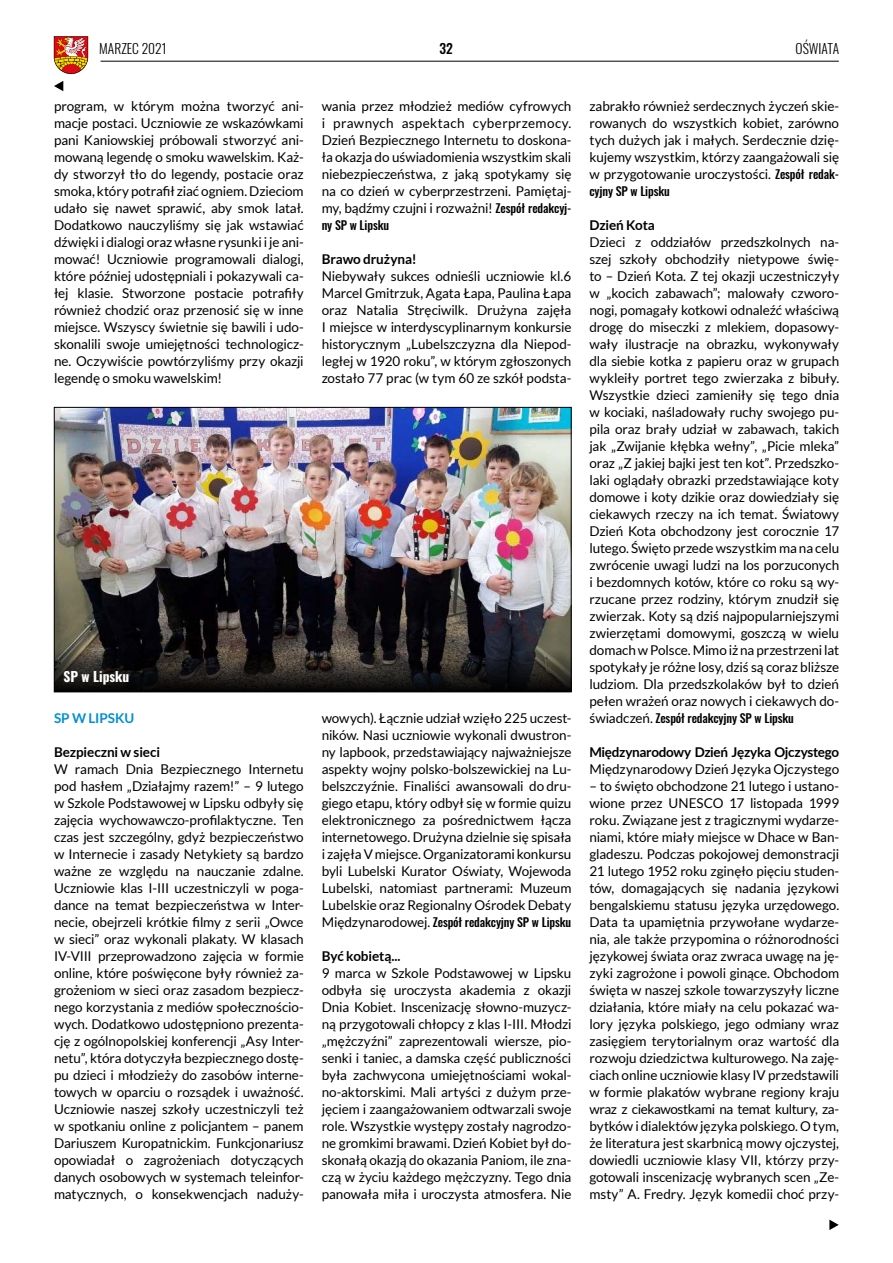
<style>
.page{position:relative;width:893px;height:1263px;background:#fff}
.page>*{position:absolute;margin:0;border:0;box-sizing:border-box;transform-origin:0 0}
.t1{font:13.5px/17px "Lato";letter-spacing:-.005em;color:#000;text-align:justify}
.t2{font:700 13.5px "Lato";letter-spacing:-.01em;color:#000}
.t3{font:300 13.5px "Oswald";color:#000}
.t4{font:700 13.5px "Lato";letter-spacing:-.005em;color:#008fd5}
.t5{font:700 13.5px "Oswald";color:#fff}
.t6{font:500 13.5px "Oswald";color:#000}
.t7{font:500 12px "Oswald";letter-spacing:-.01em;color:#000}
.s1{font-family:"Oswald";font-weight:500;font-size:12px}
.s2{font-family:"Lato";font-weight:400;font-size:13.5px}
</style>
<div class="page">
<hr style="left:101px;top:61px;width:738px;height:1px;background:#000">
<svg style="left:54px;top:36px;width:34px;height:38px"></svg>
<svg style="left:829px;top:1219px;width:10px;height:11px"></svg>
<svg style="left:54px;top:81px;width:9px;height:10px"></svg>
<img style="left:56px;top:409px;width:513px;height:241px">
<svg style="left:54px;top:650px;width:517px;height:42px"></svg>
<p class="t3" style="left:99px;top:36px;width:69px">MARZEC 2021</p>
<p class="t6" style="left:440px;top:41px;width:15px">32</p>
<p class="t3" style="left:796px;top:36px;width:45px">OŚWIATA</p>
<p class="t1" style="left:54px;top:97px;width:251px">program, w którym można tworzyć ani&shy;macje postaci. Uczniowie ze wskazówkami pani Kaniowskiej próbowali stworzyć ani&shy;mowaną legendę o smoku wawelskim. Każ&shy;dy stworzył tło do legendy, postacie oraz smoka, który potrafił ziać ogniem. Dzieciom udało się nawet sprawić, aby smok latał.<br>Dodatkowo nauczyliśmy się jak wstawiać dźwięki i dialogi oraz własne rysunki i je ani&shy;mować! Uczniowie programowali dialogi, które później udostępniali i pokazywali ca&shy;łej klasie. Stworzone postacie potrafiły również chodzić oraz przenosić się w inne miejsce. Wszyscy świetnie się bawili i udo&shy;skonalili swoje umiejętności technologicz&shy;ne. Oczywiście powtórzyliśmy przy okazji legendę o smoku wawelskim!</p>
<p class="t1" style="left:322px;top:97px;width:251px">wania przez młodzież mediów cyfrowych i prawnych aspektach cyberprzemocy.<br>Dzień Bezpiecznego Internetu to doskona&shy;ła okazja do uświadomienia wszystkim skali niebezpieczeństwa, z jaką spotykamy się na co dzień w cyberprzestrzeni. Pamiętaj&shy;my, bądźmy czujni i rozważni! <span class="s1">Zespół redakcyj-</span></p>
<p class="t7" style="left:322px;top:218px;width:69px">ny SP w Lipsku</p>
<p class="t2" style="left:322px;top:251px;width:96px">Brawo drużyna!</p>
<p class="t1" style="left:322px;top:267px;width:251px">Niebywały sukces odnieśli uczniowie kl.6<br>Marcel Gmitrzuk, Agata Łapa, Paulina Łapa oraz Natalia Stręciwilk. Drużyna zajęła I miejsce w interdyscyplinarnym konkursie historycznym „Lubelszczyzna dla Niepod&shy;ległej w 1920 roku”, w którym zgłoszonych zostało 77 prac (w tym 60 ze szkół podsta-</p>
<p class="t5" style="left:64px;top:669px;width:67px">SP w Lipsku</p>
<p class="t4" style="left:54px;top:710px;width:82px">SP W LIPSKU</p>
<p class="t2" style="left:54px;top:744px;width:108px">Bezpieczni w sieci</p>
<p class="t1" style="left:54px;top:760px;width:251px">W ramach Dnia Bezpiecznego Internetu pod hasłem „Działajmy razem!” – 9 lutego w Szkole Podstawowej w Lipsku odbyły się zajęcia wychowawczo-profilaktyczne. Ten czas jest szczególny, gdyż bezpieczeństwo w Internecie i zasady Netykiety są bardzo ważne ze względu na nauczanie zdalne.<br>Uczniowie klas I-III uczestniczyli w poga&shy;dance na temat bezpieczeństwa w Inter&shy;necie, obejrzeli krótkie filmy z serii „Owce w sieci” oraz wykonali plakaty. W klasach IV-VIII przeprowadzono zajęcia w formie online, które poświęcone były również za&shy;grożeniom w sieci oraz zasadom bezpiecz&shy;nego korzystania z mediów społecznościo&shy;wych. Dodatkowo udostępniono prezenta&shy;cję z ogólnopolskiej konferencji „Asy Inter&shy;netu”, która dotyczyła bezpiecznego dostę&shy;pu dzieci i młodzieży do zasobów interne&shy;towych w oparciu o rozsądek i uważność.<br>Uczniowie naszej szkoły uczestniczyli też w spotkaniu online z policjantem – panem Dariuszem Kuropatnickim. Funkcjonariusz opowiadał o zagrożeniach dotyczących danych osobowych w systemach teleinfor&shy;matycznych, o konsekwencjach naduży-</p>
<p class="t1" style="left:322px;top:709px;width:251px">wowych). Łącznie udział wzięło 225 uczest&shy;ników. Nasi uczniowie wykonali dwustron&shy;ny lapbook, przedstawiający najważniejsze aspekty wojny polsko-bolszewickiej na Lu&shy;belszczyźnie. Finaliści awansowali do dru&shy;giego etapu, który odbył się w formie quizu elektronicznego za pośrednictwem łącza internetowego. Drużyna dzielnie się spisała i zajęła V miejsce. Organizatorami konkursu byli Lubelski Kurator Oświaty, Wojewoda Lubelski, natomiast partnerami: Muzeum Lubelskie oraz Regionalny Ośrodek Debaty</p>
<p class="t7" style="left:322px;top:916px;width:251px"><span class="s2">Międzynarodowej.</span> Zespół redakcyjny SP w Lipsku</p>
<p class="t2" style="left:322px;top:948px;width:80px">Być kobietą...</p>
<p class="t1" style="left:322px;top:965px;width:251px">9 marca w Szkole Podstawowej w Lipsku odbyła się uroczysta akademia z okazji Dnia Kobiet. Inscenizację słowno-muzycz&shy;ną przygotowali chłopcy z klas I-III. Młodzi „mężczyźni” zaprezentowali wiersze, pio&shy;senki i taniec, a damska część publiczności była zachwycona umiejętnościami wokal&shy;no-aktorskimi. Mali artyści z dużym prze&shy;jęciem i zaangażowaniem odtwarzali swoje role. Wszystkie występy zostały nagrodzo&shy;ne gromkimi brawami. Dzień Kobiet był do&shy;skonałą okazją do okazania Paniom, ile zna&shy;czą w życiu każdego mężczyzny. Tego dnia panowała miła i uroczysta atmosfera. Nie</p>
<p class="t1" style="left:589px;top:97px;width:251px">zabrakło również serdecznych życzeń skie&shy;rowanych do wszystkich kobiet, zarówno tych dużych jak i małych. Serdecznie dzię&shy;kujemy wszystkim, którzy zaangażowali się w przygotowanie uroczystości. <span class="s1">Zespół redak-</span></p>
<p class="t7" style="left:589px;top:184px;width:82px">cyjny SP w Lipsku</p>
<p class="t2" style="left:589px;top:217px;width:67px">Dzień Kota</p>
<p class="t1" style="left:589px;top:233px;width:251px">Dzieci z oddziałów przedszkolnych na&shy;szej szkoły obchodziły nietypowe świę&shy;to – Dzień Kota. Z tej okazji uczestniczyły w „kocich zabawach”; malowały czworo&shy;nogi, pomagały kotkowi odnaleźć właściwą drogę do miseczki z mlekiem, dopasowy&shy;wały ilustracje na obrazku, wykonywały dla siebie kotka z papieru oraz w grupach wykleiły portret tego zwierzaka z bibuły.<br>Wszystkie dzieci zamieniły się tego dnia w kociaki, naśladowały ruchy swojego pu&shy;pila oraz brały udział w zabawach, takich jak „Zwijanie kłębka wełny”, „Picie mleka” oraz „Z jakiej bajki jest ten kot”. Przedszko&shy;laki oglądały obrazki przedstawiające koty domowe i koty dzikie oraz dowiedziały się ciekawych rzeczy na ich temat. Światowy Dzień Kota obchodzony jest corocznie 17 lutego. Święto przede wszystkim ma na celu zwrócenie uwagi ludzi na los porzuconych i bezdomnych kotów, które co roku są wy&shy;rzucane przez rodziny, którym znudził się zwierzak. Koty są dziś najpopularniejszymi zwierzętami domowymi, goszczą w wielu domach w Polsce. Mimo iż na przestrzeni lat spotykały je różne losy, dziś są coraz bliższe ludziom. Dla przedszkolaków był to dzień pełen wrażeń oraz nowych i ciekawych do-</p>
<p class="t7" style="left:589px;top:712px;width:206px"><span class="s2">świadczeń.</span> Zespół redakcyjny SP w Lipsku</p>
<p class="t2" style="left:589px;top:744px;width:251px">Międzynarodowy Dzień Języka Ojczystego</p>
<p class="t1" style="left:589px;top:760px;width:251px">Międzynarodowy Dzień Języka Ojczystego</p>
<p class="t1" style="left:589px;top:777px;width:251px">– to święto obchodzone 21 lutego i ustano&shy;wione przez UNESCO 17 listopada 1999 roku. Związane jest z tragicznymi wydarze&shy;niami, które miały miejsce w Dhace w Ban&shy;gladeszu. Podczas pokojowej demonstracji 21 lutego 1952 roku zginęło pięciu studen&shy;tów, domagających się nadania językowi bengalskiemu statusu języka urzędowego.<br>Data ta upamiętnia przywołane wydarze&shy;nia, ale także przypomina o różnorodności językowej świata oraz zwraca uwagę na ję&shy;zyki zagrożone i powoli ginące. Obchodom święta w naszej szkole towarzyszyły liczne działania, które miały na celu pokazać wa&shy;lory języka polskiego, jego odmiany wraz zasięgiem terytorialnym oraz wartość dla rozwoju dziedzictwa kulturowego. Na zaję&shy;ciach online uczniowie klasy IV przedstawili w formie plakatów wybrane regiony kraju wraz z ciekawostkami na temat kultury, za&shy;bytków i dialektów języka polskiego. O tym, że literatura jest skarbnicą mowy ojczystej, dowiedli uczniowie klasy VII, którzy przy&shy;gotowali inscenizację wybranych scen „Ze&shy;msty” A. Fredry. Język komedii choć przy-</p>
</div>
